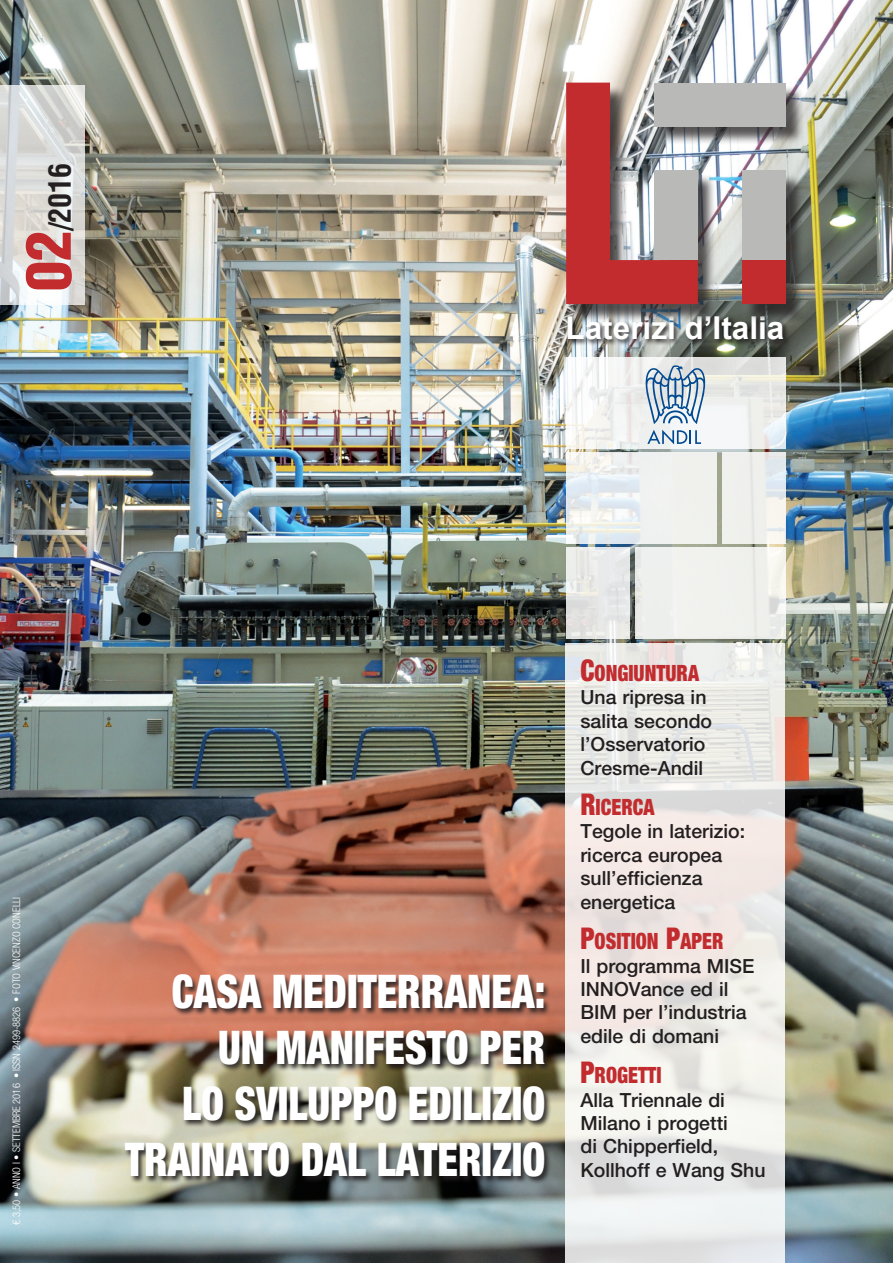
<style>
.page{position:relative;width:893px;height:1263px;background:#fff}
.page>*{position:absolute;margin:0;border:0;box-sizing:border-box;transform-origin:0 0}
.TITOLETTO_cover{font:900 condensed 46.5px/55.8px "Helvetica Neue LT Std";color:#fff;text-align:right;scale:.88 1}
.t1{font:700 31.5px "Arial";color:#fff}
.Normale{font:700 condensed 30px "Helvetica";color:#231f20}
.testo_COVER{font:900 condensed 22.5px "Helvetica Neue LT Std";color:#c22c2e;scale:.88 1}
.testo_COVER-2{font:500 19.5px/23.4px "Helvetica Neue LT Std";color:#231f20}
.Normale-2{font:300 condensed 10.5px "Helvetica Neue LT Std";color:#fff}
.s1{font-weight:900;font-size:60px;color:#c22c2e}
.s2{font-size:30px}
</style>
<div class="page">
<img style="left:0;top:0;width:893px;height:1263px">
<svg style="left:0;top:85px;width:85px;height:219px;background:#dedfdd"></svg>
<svg style="left:566px;top:642px;width:219px;height:621px;fill:#efeae6"></svg>
<div style="left:566px;top:315px;width:224px;height:32px;background:#231f20;opacity:.9"></div>
<div style="left:568px;top:85px;width:237px;height:238px;background:#231f20;opacity:.75"></div>
<svg style="left:566px;top:83px;width:132px;height:221px;background:#b86263"></svg>
<div style="left:654px;top:83px;width:132px;height:44px;background:#b9b9b7"></div>
<div style="left:654px;top:171px;width:44px;height:89px;background:#b9b9b7"></div>
<div style="left:742px;top:171px;width:44px;height:89px;background:#b9b9b7"></div>
<div style="left:742px;top:260px;width:44px;height:44px;background:#c22c2e"></div>
<svg style="left:566px;top:357px;width:219px;height:92px;fill:#f0f1f0"></svg>
<svg style="left:566px;top:452px;width:150px;height:92px;fill:#f0f1f0"></svg>
<svg style="left:722px;top:452px;width:63px;height:92px;background:#edefec"></svg>
<div style="left:635px;top:547px;width:151px;height:92px;background:#f0f1ee"></div>
<svg style="left:566px;top:547px;width:64px;height:92px;background:#e6e7e6"></svg>
<div style="left:124px;top:974px;width:428px;height:210px;background:#231f20;opacity:.88"></div>
<svg style="left:646px;top:365px;width:59px;height:59px"></svg>
<svg style="left:647px;top:430px;width:54px;height:14px"></svg>
<p class="Normale" style="left:41px;top:291px;width:130px;rotate:-90deg"><span class="s1">02</span>/2016</p>
<p class="t1" style="left:566px;top:307px;width:220px">Laterizi d’Italia</p>
<p class="Normale-2" style="left:10px;top:1225px;width:330px;rotate:-90deg">€ 3,50 • ANNO I • SETTEMBRE 2016 • ISSN 2499-8826 • FOTO VINCENZO CONELLI</p>
<p class="TITOLETTO_cover" style="left:125px;top:963px;width:479px">CASA MEDITERRANEA:<br>UN MANIFESTO PER<br>LO SVILUPPO EDILIZIO<br>TRAINATO DAL LATERIZIO</p>
<p class="testo_COVER" style="left:580px;top:659px;width:136px"><span class="s2">C</span>ONGIUNTURA</p>
<p class="testo_COVER-2" style="left:580px;top:685px;width:133px">Una ripresa in salita secondo l’Osservatorio<br>Cresme-Andil</p>
<p class="testo_COVER" style="left:580px;top:793px;width:86px"><span class="s2">R</span>ICERCA</p>
<p class="testo_COVER-2" style="left:580px;top:820px;width:166px">Tegole in laterizio: ricerca europea sull’efficienza energetica</p>
<p class="testo_COVER" style="left:580px;top:927px;width:164px"><span class="s2">P</span>OSITION <span class="s2">P</span>APER</p>
<p class="testo_COVER-2" style="left:580px;top:954px;width:176px">Il programma MISE<br>INNOVance ed il<br>BIM per l’industria edile di domani</p>
<p class="testo_COVER" style="left:580px;top:1061px;width:94px"><span class="s2">P</span>ROGETTI</p>
<p class="testo_COVER-2" style="left:580px;top:1088px;width:187px">Alla Triennale di<br>Milano i progetti<br>di Chipperfield,<br>Kollhoff e Wang Shu</p>
</div>
